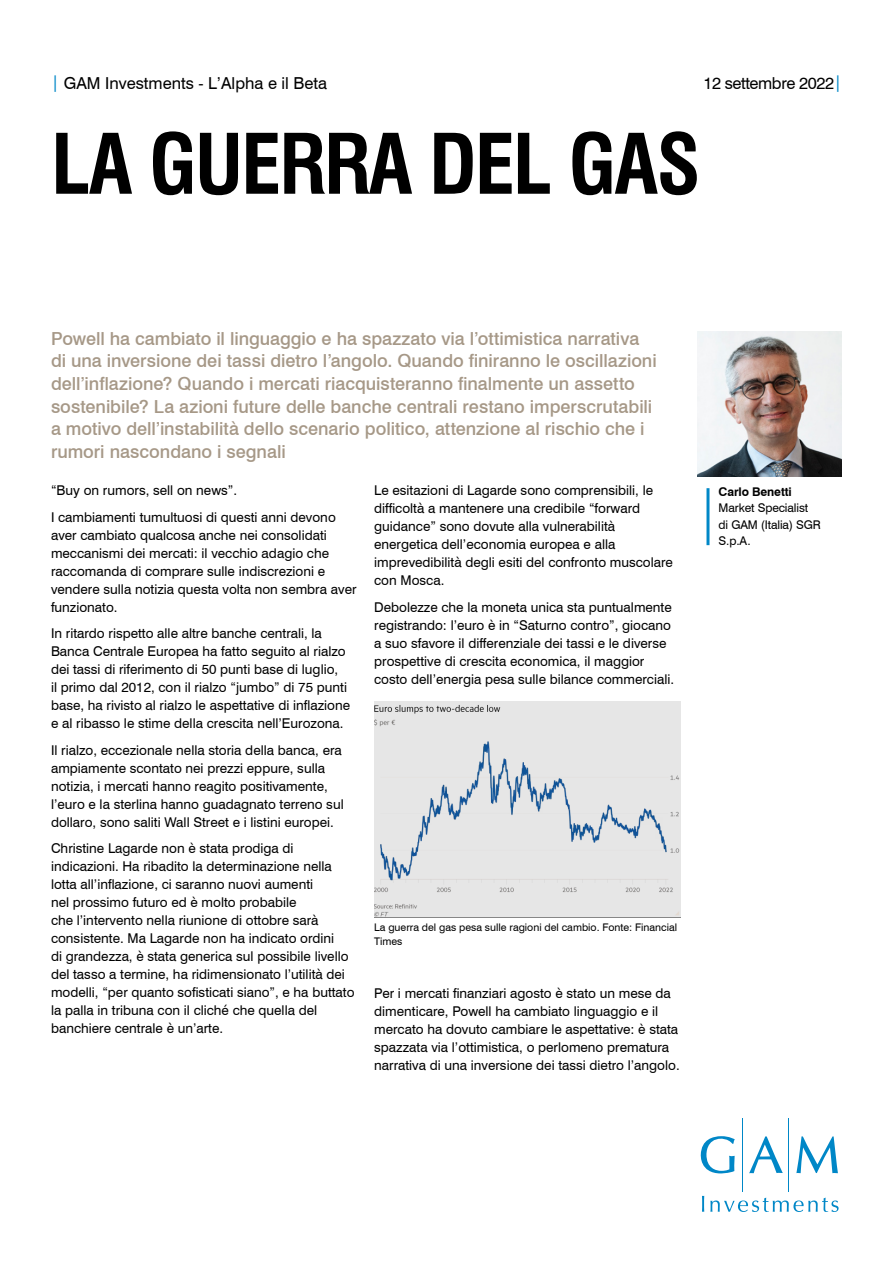
<style>
.page{position:relative;width:893px;height:1263px;background:#fff}
.page>*{position:absolute;margin:0;border:0;box-sizing:border-box;transform-origin:0 0}
.t1{font:700 condensed 81px "Swiss 721 BT";letter-spacing:-.025em;color:#000}
.SUBTITLE{font:500 18px/22.5px "Swiss 721 BT";color:#a69887}
.t2{font:16.5px "Swiss 721 BT";color:#000}
.t3{font:16.5px "Swiss 721 BT";letter-spacing:-.025em;color:#000}
.BODY_text{font:13.5px/18px "Swiss 721 BT";color:#000}
.t4{font:12px/16.5px "Swiss 721 BT";letter-spacing:-.01em;color:#000}
.BODY_text-2{font:10.5px/13.5px "Swiss 721 BT";color:#000}
.s1{color:#0087c7}
.s2{font-weight:700}
</style>
<div class="page">
<img style="left:697px;top:331px;width:145px;height:145px">
<hr style="left:742px;top:1118px;width:1px;height:74px;background:#0087c7">
<hr style="left:789px;top:1118px;width:1px;height:74px;background:#0087c7">
<svg style="left:701px;top:1136px;width:34px;height:37px"></svg>
<svg style="left:749px;top:1136px;width:34px;height:37px"></svg>
<svg style="left:796px;top:1136px;width:42px;height:37px"></svg>
<svg style="left:702px;top:1196px;width:2px;height:16px"></svg>
<svg style="left:710px;top:1197px;width:128px;height:15px"></svg>
<img style="left:374px;top:701px;width:306px;height:217px">
<hr style="left:706px;top:488px;width:3px;height:57px;background:#0087c7">
<p class="t2" style="left:51px;top:73px;width:277px"><span class="s1">|</span> GAM Investments - L’Alpha e il Beta</p>
<p class="t3" style="left:703px;top:73px;width:140px">12 settembre 2022<span class="s1">|</span></p>
<p class="t1" style="left:51px;top:116px;width:651px">LA GUERRA DEL GAS</p>
<p class="SUBTITLE" style="left:51px;top:327px;width:607px">Powell ha cambiato il linguaggio e ha spazzato via l’ottimistica narrativa di una inversione dei tassi dietro l’angolo. Quando finiranno le oscillazioni dell’inflazione? Quando i mercati riacquisteranno finalmente un assetto sostenibile? La azioni future delle banche centrali restano imperscrutabili a motivo dell’instabilità dello scenario politico, attenzione al rischio che i rumori nascondano i segnali</p>
<p class="BODY_text" style="left:51px;top:481px;width:188px">“Buy on rumors, sell on news”.</p>
<p class="BODY_text" style="left:51px;top:508px;width:307px">I cambiamenti tumultuosi di questi anni devono aver cambiato qualcosa anche nei consolidati meccanismi dei mercati: il vecchio adagio che raccomanda di comprare sulle indiscrezioni e vendere sulla notizia questa volta non sembra aver funzionato.</p>
<p class="BODY_text" style="left:51px;top:624px;width:301px">In ritardo rispetto alle altre banche centrali, la Banca Centrale Europea ha fatto seguito al rialzo dei tassi di riferimento di 50 punti base di luglio,<br>il primo dal 2012, con il rialzo “jumbo” di 75 punti base, ha rivisto al rialzo le aspettative di inflazione e al ribasso le stime della crescita nell’Eurozona.</p>
<p class="BODY_text" style="left:51px;top:741px;width:294px">Il rialzo, eccezionale nella storia della banca, era ampiamente scontato nei prezzi eppure, sulla notizia, i mercati hanno reagito positivamente, l’euro e la sterlina hanno guadagnato terreno sul dollaro, sono saliti Wall Street e i listini europei.</p>
<p class="BODY_text" style="left:51px;top:839px;width:305px">Christine Lagarde non è stata prodiga di indicazioni. Ha ribadito la determinazione nella lotta all’inflazione, ci saranno nuovi aumenti<br>nel prossimo futuro ed è molto probabile<br>che l’intervento nella riunione di ottobre sarà consistente. Ma Lagarde non ha indicato ordini<br>di grandezza, è stata generica sul possibile livello del tasso a termine, ha ridimensionato l’utilità dei modelli, “per quanto sofisticati siano”, e ha buttato la palla in tribuna con il cliché che quella del banchiere centrale è un’arte.</p>
<p class="BODY_text" style="left:374px;top:481px;width:300px">Le esitazioni di Lagarde sono comprensibili, le difficoltà a mantenere una credibile “forward guidance” sono dovute alla vulnerabilità energetica dell’economia europea e alla imprevedibilità degli esiti del confronto muscolare con Mosca.</p>
<p class="BODY_text" style="left:374px;top:598px;width:301px">Debolezze che la moneta unica sta puntualmente registrando: l’euro è in “Saturno contro”, giocano a suo sfavore il differenziale dei tassi e le diverse prospettive di crescita economica, il maggior costo dell’energia pesa sulle bilance commerciali.</p>
<p class="BODY_text-2" style="left:374px;top:920px;width:304px">La guerra del gas pesa sulle ragioni del cambio. Fonte: Financial<br>Times</p>
<p class="BODY_text" style="left:374px;top:984px;width:307px">Per i mercati finanziari agosto è stato un mese da dimenticare, Powell ha cambiato linguaggio e il mercato ha dovuto cambiare le aspettative: è stata spazzata via l’ottimistica, o perlomeno prematura narrativa di una inversione dei tassi dietro l’angolo.</p>
<p class="t4" style="left:719px;top:483px;width:104px"><span class="s2">Carlo Benetti<br></span>Market Specialist di GAM (Italia) SGR<br>S.p.A.</p>
</div>
